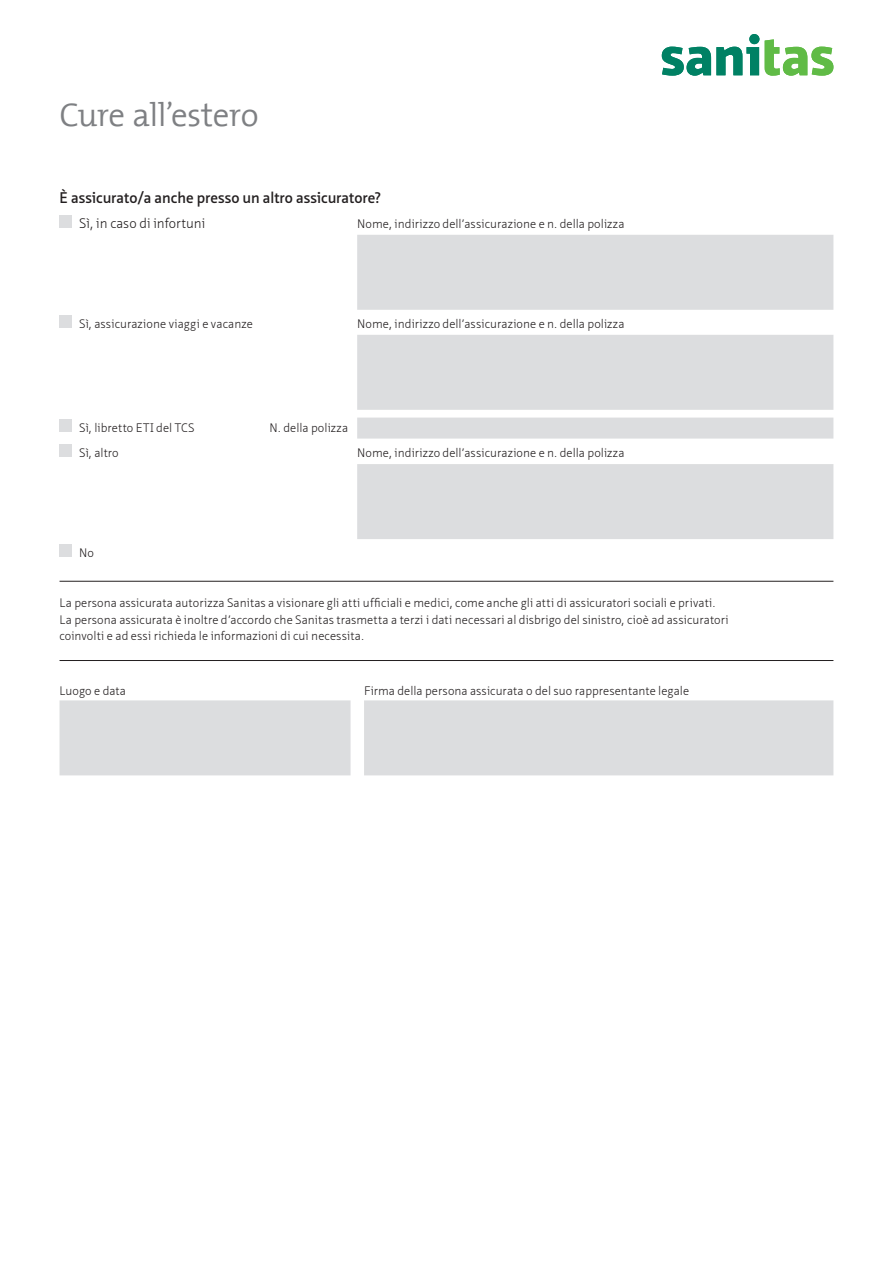
<style>
.page{position:relative;width:893px;height:1263px;background:#fff}
.page>*{position:absolute;margin:0;border:0;box-sizing:border-box;transform-origin:0 0}
.t1{font:300 33px "The Mix";letter-spacing:-.02em;color:#7e8083}
.t2{font:600 15px "Neue Sans";color:#231f20}
.t3{font:300 13.5px "Neue Sans";color:#231f20}
.t4{font:300 12px/16.5px "Neue Sans";letter-spacing:.005em;color:#231f20}
</style>
<div class="page">
<div style="left:749px;top:34px;width:10px;height:10px;background:#008164;border-radius:50%"></div>
<svg style="left:662px;top:47px;width:97px;height:29px"></svg>
<svg style="left:765px;top:39px;width:68px;height:37px"></svg>
<hr style="left:60px;top:581px;width:773px;height:1px;background:#231f20">
<hr style="left:60px;top:660px;width:773px;height:1px;background:#231f20">
<div style="left:60px;top:215px;width:12px;height:13px;background:#dcdddf"></div>
<div style="left:357px;top:235px;width:476px;height:75px;background:#dcdddf"></div>
<div style="left:60px;top:315px;width:12px;height:13px;background:#dcdddf"></div>
<div style="left:357px;top:335px;width:476px;height:75px;background:#dcdddf"></div>
<div style="left:60px;top:419px;width:12px;height:13px;background:#dcdddf"></div>
<div style="left:357px;top:418px;width:476px;height:21px;background:#dcdddf"></div>
<div style="left:60px;top:444px;width:12px;height:13px;background:#dcdddf"></div>
<div style="left:357px;top:464px;width:476px;height:75px;background:#dcdddf"></div>
<div style="left:60px;top:544px;width:12px;height:13px;background:#dcdddf"></div>
<div style="left:60px;top:700px;width:291px;height:75px;background:#dcdddf"></div>
<div style="left:364px;top:700px;width:469px;height:75px;background:#dcdddf"></div>
<h1 class="t1" style="left:60px;top:87px;width:201px">Cure all’estero</h1>
<p class="t2" style="left:60px;top:189px;width:323px">È assicurato/a anche presso un altro assicuratore?</p>
<p class="t3" style="left:79px;top:215px;width:128px">Sì, in caso di infortuni</p>
<p class="t4" style="left:357px;top:216px;width:269px">Nome, indirizzo dell’assicurazione e n. della polizza</p>
<p class="t4" style="left:79px;top:316px;width:175px">Sì, assicurazione viaggi e vacanze</p>
<p class="t4" style="left:357px;top:316px;width:269px">Nome, indirizzo dell’assicurazione e n. della polizza</p>
<p class="t4" style="left:79px;top:420px;width:117px">Sì, libretto ETI del TCS</p>
<p class="t4" style="left:270px;top:420px;width:80px">N. della polizza</p>
<p class="t4" style="left:79px;top:445px;width:41px">Sì, altro</p>
<p class="t4" style="left:357px;top:445px;width:269px">Nome, indirizzo dell’assicurazione e n. della polizza</p>
<p class="t4" style="left:79px;top:545px;width:16px">No</p>
<p class="t4" style="left:60px;top:595px;width:671px">La persona assicurata autorizza Sanitas a visionare gli atti ufficiali e medici, come anche gli atti di assicuratori sociali e privati.<br>La persona assicurata è inoltre d’accordo che Sanitas trasmetta a terzi i dati necessari al disbrigo del sinistro, cioè ad assicuratori coinvolti e ad essi richieda le informazioni di cui necessita.</p>
<p class="t4" style="left:60px;top:683px;width:68px">Luogo e data</p>
<p class="t4" style="left:364px;top:683px;width:327px">Firma della persona assicurata o del suo rappresentante legale</p>
</div>
